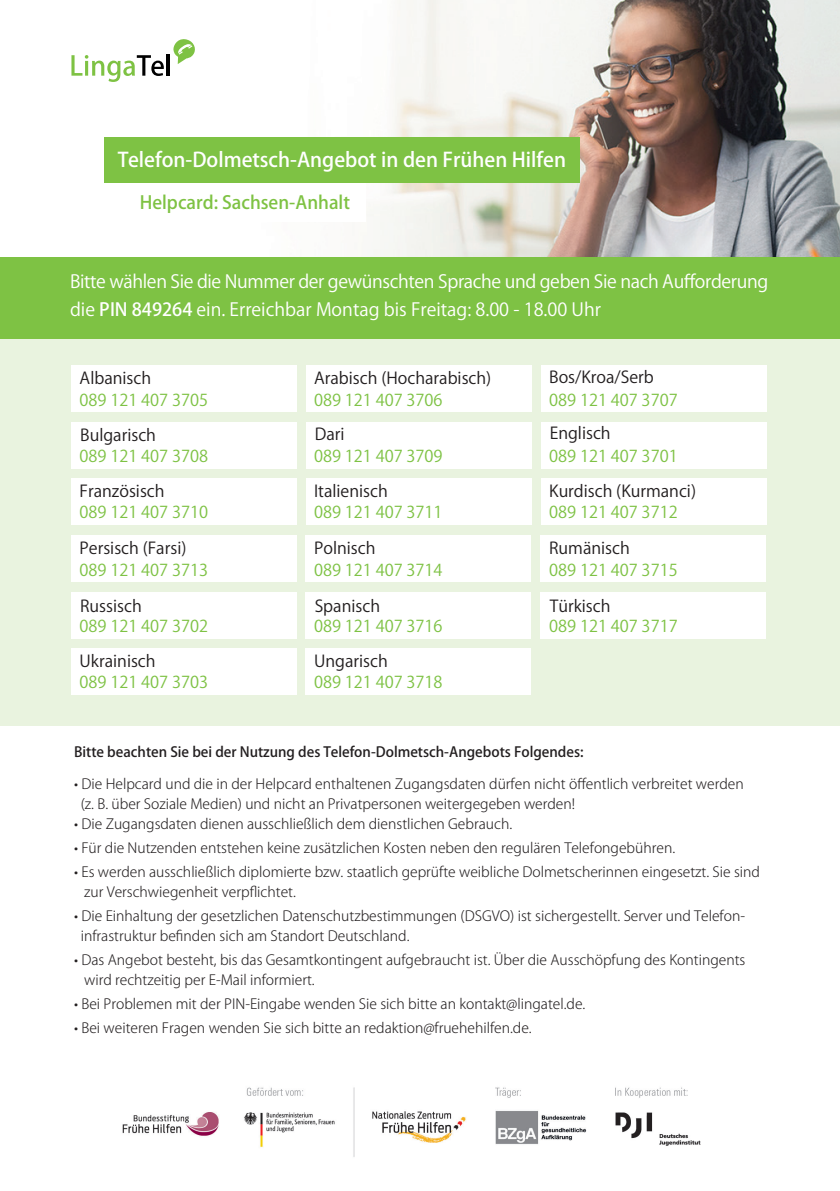
<style>
.page{position:relative;width:840px;height:1191px;background:#fff}
.page>*{position:absolute;margin:0;border:0;box-sizing:border-box;transform-origin:0 0}
.t1{font:500 20px "Koz Go Pr 6 N";color:#fff}
.t2{font:18px/28px "Koz Go Pr 6 N";letter-spacing:-.02em;color:#fff}
.t3{font:500 18px "Koz Go Pr 6 N";color:#7ec243}
.t4{font:16.4px "Koz Go Pro";color:#7ec244}
.t5{font:16.4px "Koz Go Pr 6 N";color:#231f20}
.t6{font:300 14px/20px "Koz Go Pr 6 N";color:#231f20}
.t7{font:500 14px "Koz Go Pr 6 N";color:#231f20}
.s1{font-weight:500}
</style>
<div class="page">
<div style="left:0;top:339px;width:839px;height:387px;background:#e9f3df"></div>
<img style="left:122px;top:1087px;width:579px;height:70px">
<img style="left:104px;top:0;width:735px;height:257px">
<svg style="left:71px;top:55px;width:93px;height:27px"></svg>
<hr style="left:167px;top:54px;width:3px;height:22px;background:#000">
<svg style="left:173px;top:38px;width:23px;height:26px"></svg>
<div style="left:72px;top:478px;width:224px;height:47px;background:#fff"></div>
<div style="left:105px;top:137px;width:474px;height:46px;background:#7ec244"></div>
<div style="left:0;top:257px;width:839px;height:81px;background:#7ec244"></div>
<div style="left:72px;top:422px;width:224px;height:46px;background:#fff"></div>
<div style="left:72px;top:366px;width:224px;height:46px;background:#fff"></div>
<div style="left:127px;top:183px;width:238px;height:38px;background:#fff"></div>
<div style="left:71px;top:648px;width:225px;height:47px;background:#fff"></div>
<div style="left:71px;top:592px;width:225px;height:46px;background:#fff"></div>
<div style="left:71px;top:536px;width:225px;height:46px;background:#fff"></div>
<div style="left:306px;top:478px;width:225px;height:47px;background:#fff"></div>
<div style="left:306px;top:422px;width:225px;height:46px;background:#fff"></div>
<div style="left:306px;top:365px;width:225px;height:47px;background:#fff"></div>
<div style="left:305px;top:648px;width:225px;height:47px;background:#fff"></div>
<div style="left:305px;top:592px;width:225px;height:46px;background:#fff"></div>
<div style="left:305px;top:535px;width:225px;height:47px;background:#fff"></div>
<div style="left:541px;top:478px;width:224px;height:46px;background:#fff"></div>
<div style="left:541px;top:422px;width:225px;height:46px;background:#fff"></div>
<div style="left:541px;top:365px;width:225px;height:47px;background:#fff"></div>
<div style="left:540px;top:592px;width:225px;height:46px;background:#fff"></div>
<div style="left:540px;top:535px;width:225px;height:47px;background:#fff"></div>
<h1 class="t1" style="left:118px;top:149px;width:449px">Telefon-Dolmetsch-Angebot in den Frühen Hilfen</h1>
<p class="t3" style="left:140px;top:192px;width:212px">Helpcard: Sachsen-Anhalt</p>
<p class="t2" style="left:70px;top:268px;width:699px">Bitte wählen Sie die Nummer der gewünschten Sprache und geben Sie nach Aufforderung die <span class="s1">PIN 849264</span> ein. Erreichbar Montag bis Freitag: 8.00 - 18.00 Uhr</p>
<p class="t5" style="left:80px;top:368px;width:73px">Albanisch</p>
<p class="t5" style="left:314px;top:368px;width:179px">Arabisch (Hocharabisch)</p>
<p class="t5" style="left:549px;top:368px;width:106px">Bos/Kroa/Serb</p>
<p class="t4" style="left:80px;top:389px;width:130px">089 121 407 3705</p>
<p class="t4" style="left:314px;top:389px;width:130px">089 121 407 3706</p>
<p class="t4" style="left:549px;top:389px;width:130px">089 121 407 3707</p>
<p class="t5" style="left:80px;top:425px;width:77px">Bulgarisch</p>
<p class="t5" style="left:314px;top:425px;width:31px">Dari</p>
<p class="t5" style="left:549px;top:423px;width:62px">Englisch</p>
<p class="t4" style="left:80px;top:445px;width:130px">089 121 407 3708</p>
<p class="t4" style="left:314px;top:445px;width:130px">089 121 407 3709</p>
<p class="t4" style="left:549px;top:445px;width:130px">089 121 407 3701</p>
<p class="t5" style="left:80px;top:482px;width:86px">Französisch</p>
<p class="t5" style="left:314px;top:482px;width:75px">Italienisch</p>
<p class="t5" style="left:549px;top:482px;width:148px">Kurdisch (Kurmanci)</p>
<p class="t4" style="left:80px;top:501px;width:130px">089 121 407 3710</p>
<p class="t4" style="left:314px;top:501px;width:130px">089 121 407 3711</p>
<p class="t4" style="left:549px;top:501px;width:130px">089 121 407 3712</p>
<p class="t5" style="left:80px;top:538px;width:108px">Persisch (Farsi)</p>
<p class="t5" style="left:314px;top:538px;width:63px">Polnisch</p>
<p class="t5" style="left:549px;top:538px;width:82px">Rumänisch</p>
<p class="t4" style="left:80px;top:559px;width:130px">089 121 407 3713</p>
<p class="t4" style="left:314px;top:559px;width:130px">089 121 407 3714</p>
<p class="t4" style="left:549px;top:559px;width:130px">089 121 407 3715</p>
<p class="t5" style="left:80px;top:596px;width:63px">Russisch</p>
<p class="t5" style="left:314px;top:596px;width:67px">Spanisch</p>
<p class="t5" style="left:549px;top:596px;width:62px">Türkisch</p>
<p class="t4" style="left:80px;top:615px;width:130px">089 121 407 3702</p>
<p class="t4" style="left:314px;top:615px;width:130px">089 121 407 3716</p>
<p class="t4" style="left:549px;top:615px;width:130px">089 121 407 3717</p>
<p class="t5" style="left:80px;top:652px;width:77px">Ukrainisch</p>
<p class="t5" style="left:314px;top:652px;width:75px">Ungarisch</p>
<p class="t4" style="left:80px;top:671px;width:130px">089 121 407 3703</p>
<p class="t4" style="left:314px;top:671px;width:130px">089 121 407 3718</p>
<p class="t7" style="left:74px;top:744px;width:510px">Bitte beachten Sie bei der Nutzung des Telefon-Dolmetsch-Angebots Folgendes:</p>
<p class="t6" style="left:81px;top:774px;width:664px;text-indent:-7px">• Die Helpcard und die in der Helpcard enthaltenen Zugangsdaten dürfen nicht öffentlich verbreitet werden (z. B. über Soziale Medien) und nicht an Privatpersonen weitergegeben werden!</p>
<p class="t6" style="left:74px;top:814px;width:439px">• Die Zugangsdaten dienen ausschließlich dem dienstlichen Gebrauch.</p>
<p class="t6" style="left:74px;top:838px;width:602px">• Für die Nutzenden entstehen keine zusätzlichen Kosten neben den regulären Telefongebühren.</p>
<p class="t6" style="left:84px;top:862px;width:677px;text-indent:-10px">• Es werden ausschließlich diplomierte bzw. staatlich geprüfte weibliche Dolmetscherinnen eingesetzt. Sie sind zur Verschwiegenheit verpflichtet.</p>
<p class="t6" style="left:81px;top:906px;width:665px;text-indent:-7px">• Die Einhaltung der gesetzlichen Datenschutzbestimmungen (DSGVO) ist sichergestellt. Server und Telefon&shy;infrastruktur befinden sich am Standort Deutschland.</p>
<p class="t6" style="left:84px;top:950px;width:662px;text-indent:-10px">• Das Angebot besteht, bis das Gesamtkontingent aufgebraucht ist. Über die Ausschöpfung des Kontingents wird rechtzeitig per E-Mail informiert.</p>
<p class="t6" style="left:74px;top:994px;width:512px">• Bei Problemen mit der PIN-Eingabe wenden Sie sich bitte an kontakt@lingatel.de.</p>
<p class="t6" style="left:74px;top:1018px;width:459px">• Bei weiteren Fragen wenden Sie sich bitte an redaktion@fruehehilfen.de.</p>
</div>
